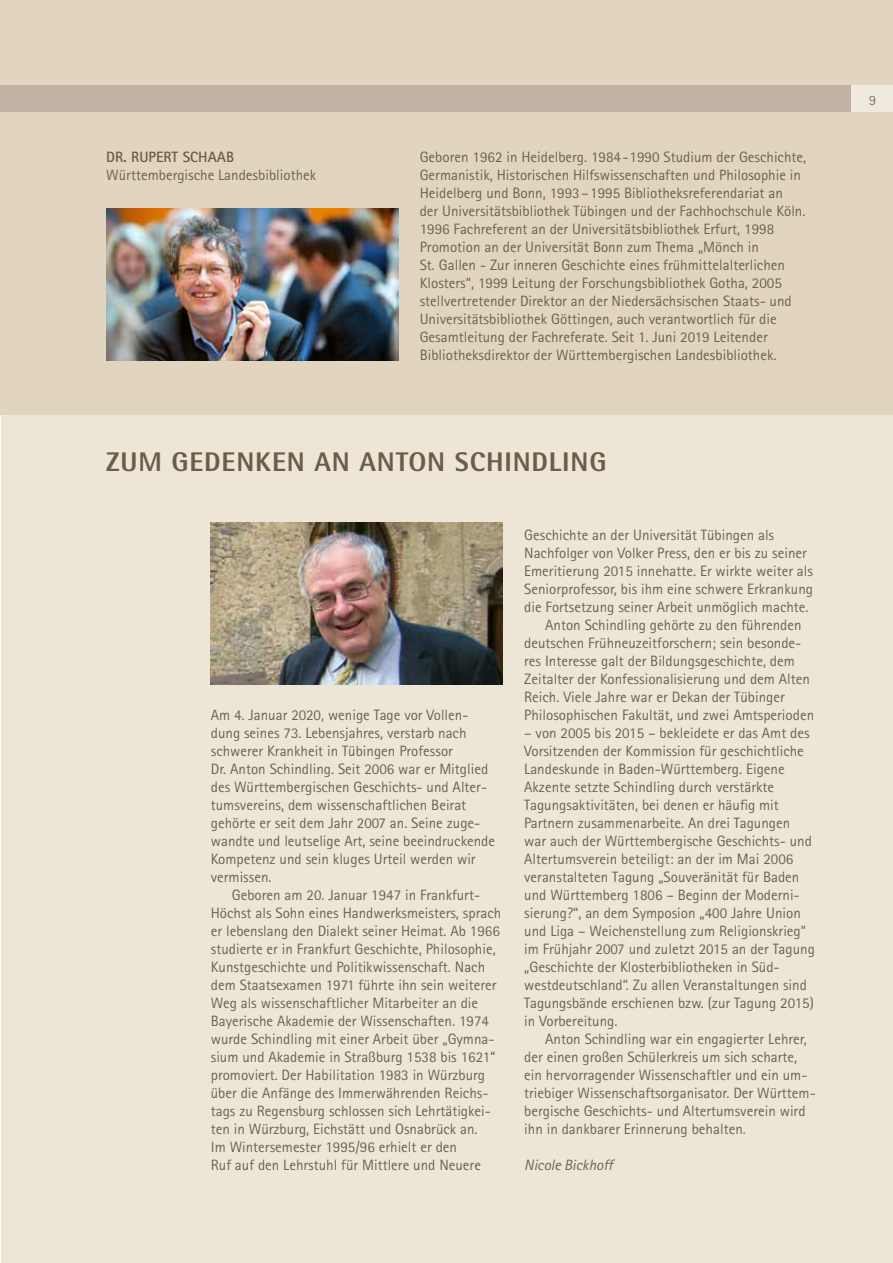
<style>
.page{position:relative;width:893px;height:1263px;background:#fff}
.page>*{position:absolute;margin:0;border:0;box-sizing:border-box;transform-origin:0 0}
.t1{font:800 27px "Rotis Semi Sans";letter-spacing:.03em;color:#6d5c48}
.t2{font:15px/18px "Rotis Sans Serif";color:#6c6251}
.t3{font:700 15px "Rotis Sans Serif";color:#6b5a46}
.t4{font:italic 15px "Rotis Sans Serif";color:#6c6251}
.t5{font:300 14.25px "Rotis Sans Serif";color:#6d5c48}
</style>
<div class="page">
<div style="left:1px;top:114px;width:892px;height:1149px;background:#ede6d7"></div>
<hr style="left:0;top:114px;width:1px;height:1149px;background:#e1d5bf">
<div style="left:0;top:0;width:893px;height:108px;background:#e1d5bf"></div>
<div style="left:0;top:85px;width:893px;height:29px;background:#c2b2a3"></div>
<div style="left:852px;top:85px;width:41px;height:29px;background:#f0eade"></div>
<div style="left:0;top:112px;width:893px;height:303px;background:#e1d5bf"></div>
<img style="left:211px;top:522px;width:292px;height:162px">
<img style="left:106px;top:209px;width:292px;height:151px">
<p class="t3" style="left:106px;top:147px;width:129px">DR. RUPERT SCHAAB</p>
<p class="t2" style="left:106px;top:166px;width:211px">Württembergische Landesbibliothek</p>
<p class="t2" style="left:420px;top:148px;width:388px">Geboren 1962 in Heidelberg. 1984-1990 Studium der Geschichte, Germanistik, Historischen Hilfswissenschaften und Philosophie in Heidelberg und Bonn, 1993–1995 Bibliotheksreferendariat an<br>der Universitätsbibliothek Tübingen und der Fachhochschule Köln.<br>1996 Fachreferent an der Universitätsbibliothek Erfurt, 1998<br>Promotion an der Universität Bonn zum Thema „Mönch in<br>St. Gallen - Zur inneren Geschichte eines frühmittelalterlichen Klosters“, 1999 Leitung der Forschungsbibliothek Gotha, 2005 stellvertretender Direktor an der Niedersächsischen Staats- und Universitätsbibliothek Göttingen, auch verantwortlich für die Gesamtleitung der Fachreferate. Seit 1. Juni 2019 Leitender Bibliotheksdirektor der Württembergischen Landesbibliothek.</p>
<h1 class="t1" style="left:106px;top:445px;width:502px">ZUM GEDENKEN AN ANTON SCHINDLING</h1>
<p class="t2" style="left:211px;top:706px;width:286px">Am 4. Januar 2020, wenige Tage vor Vollen&shy;dung seines 73. Lebensjahres, verstarb nach schwerer Krankheit in Tübingen Professor<br>Dr. Anton Schindling. Seit 2006 war er Mitglied des Württembergischen Geschichts- und Alter&shy;tumsvereins, dem wissenschaftlichen Beirat gehörte er seit dem Jahr 2007 an. Seine zuge&shy;wandte und leutselige Art, seine beeindruckende Kompetenz und sein kluges Urteil werden wir vermissen.</p>
<p class="t2" style="left:211px;top:886px;width:292px;text-indent:21px">Geboren am 20. Januar 1947 in Frankfurt-Höchst als Sohn eines Handwerksmeisters, sprach er lebenslang den Dialekt seiner Heimat. Ab 1966 studierte er in Frankfurt Geschichte, Philosophie, Kunstgeschichte und Politikwissenschaft. Nach dem Staatsexamen 1971 führte ihn sein weiterer Weg als wissenschaftlicher Mitarbeiter an die Bayerische Akademie der Wissenschaften. 1974 wurde Schindling mit einer Arbeit über „Gymna&shy;sium und Akademie in Straßburg 1538 bis 1621“ promoviert. Der Habilitation 1983 in Würzburg über die Anfänge des Immerwährenden Reichs&shy;tags zu Regensburg schlossen sich Lehrtätigkei&shy;ten in Würzburg, Eichstätt und Osnabrück an.<br>Im Wintersemester 1995/96 erhielt er den<br>Ruf auf den Lehrstuhl für Mittlere und Neuere</p>
<p class="t2" style="left:524px;top:526px;width:251px">Geschichte an der Universität Tübingen als</p>
<p class="t2" style="left:524px;top:544px;width:284px">Nachfolger von Volker Press, den er bis zu seiner</p>
<p class="t2" style="left:524px;top:562px;width:290px">Emeritierung 2015 innehatte. Er wirkte weiter als</p>
<p class="t2" style="left:524px;top:580px;width:290px">Seniorprofessor, bis ihm eine schwere Erkrankung</p>
<p class="t2" style="left:524px;top:598px;width:286px">die Fortsetzung seiner Arbeit unmöglich machte.</p>
<p class="t2" style="left:545px;top:616px;width:258px">Anton Schindling gehörte zu den führenden</p>
<p class="t2" style="left:524px;top:634px;width:279px">deutschen Frühneuzeitforschern; sein besonde-</p>
<p class="t2" style="left:524px;top:652px;width:272px">res Interesse galt der Bildungsgeschichte, dem</p>
<p class="t2" style="left:524px;top:670px;width:287px">Zeitalter der Konfessionalisierung und dem Alten</p>
<p class="t2" style="left:524px;top:688px;width:262px">Reich. Viele Jahre war er Dekan der Tübinger</p>
<p class="t2" style="left:524px;top:706px;width:291px">Philosophischen Fakultät, und zwei Amtsperioden</p>
<p class="t2" style="left:524px;top:724px;width:292px">– von 2005 bis 2015 – bekleidete er das Amt des Vorsitzenden der Kommission für geschichtliche Landeskunde in Baden-Württemberg. Eigene Akzente setzte Schindling durch verstärkte Tagungsaktivitäten, bei denen er häufig mit Partnern zusammenarbeite. An drei Tagungen war auch der Württembergische Geschichts- und Altertumsverein beteiligt: an der im Mai 2006 veranstalteten Tagung „Souveränität für Baden und Württemberg 1806 – Beginn der Moderni&shy;sierung?“, an dem Symposion „400 Jahre Union und Liga – Weichenstellung zum Religionskrieg“ im Frühjahr 2007 und zuletzt 2015 an der Tagung „Geschichte der Klosterbibliotheken in Süd&shy;westdeutschland“. Zu allen Veranstaltungen sind Tagungsbände erschienen bzw. (zur Tagung 2015) in Vorbereitung.</p>
<p class="t2" style="left:524px;top:1030px;width:293px;text-indent:21px">Anton Schindling war ein engagierter Lehrer, der einen großen Schülerkreis um sich scharte, ein hervorragender Wissenschaftler und ein um&shy;triebiger Wissenschaftsorganisator. Der Württem&shy;bergische Geschichts- und Altertumsverein wird ihn in dankbarer Erinnerung behalten.</p>
<p class="t4" style="left:524px;top:1156px;width:90px">Nicole Bickhoff</p>
<p class="t5" style="left:869px;top:92px;width:8px">9</p>
</div>
